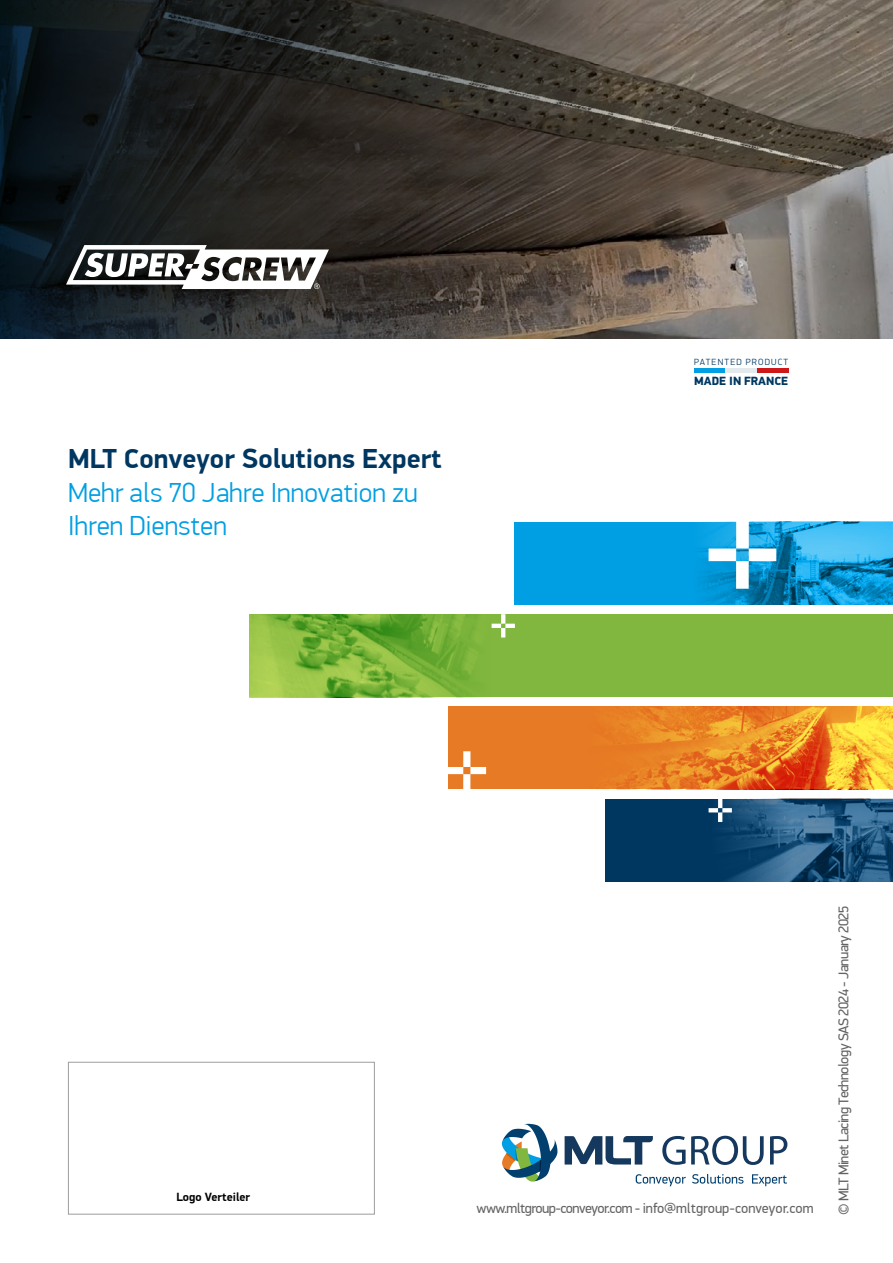
<style>
.page{position:relative;width:893px;height:1263px;background:#fff}
.page>*{position:absolute;margin:0;border:0;box-sizing:border-box;transform-origin:0 0}
.t1{font:300 27.6px/33.2px "PF Din Display Pro";color:#009fe3}
.t2{font:700 27.6px "PF Din Display Pro";color:#003761}
.t3{font:14.25px "PF Din Display Pro";letter-spacing:-.02em;color:#646363}
.t4{font:14.25px "PF Din Display Pro";letter-spacing:-.04em;color:#646363}
.t5{font:700 12px "PF Din Display Pro";color:#000}
.t6{font:900 12px "PF Din Display Pro";color:#003761}
.t7{font:300 9px "PF Din Display Pro";letter-spacing:.13em;color:#003761}
</style>
<div class="page">
<div style="left:515px;top:522px;width:378px;height:83px;background:#009fe3"></div>
<img style="left:700px;top:522px;width:193px;height:83px">
<div style="left:605px;top:799px;width:288px;height:82px;background:#003761"></div>
<img style="left:711px;top:799px;width:182px;height:82px">
<div style="left:448px;top:706px;width:445px;height:83px;background:#e77a24"></div>
<img style="left:610px;top:706px;width:283px;height:83px">
<div style="left:249px;top:614px;width:644px;height:83px;background:#81b73e"></div>
<img style="left:249px;top:614px;width:266px;height:83px">
<svg style="left:709px;top:521px;width:67px;height:68px"></svg>
<svg style="left:448px;top:751px;width:38px;height:38px"></svg>
<svg style="left:709px;top:799px;width:13px;height:13px"></svg>
<svg style="left:722px;top:808px;width:10px;height:4px"></svg>
<svg style="left:718px;top:812px;width:4px;height:10px"></svg>
<svg style="left:501px;top:614px;width:4px;height:10px"></svg>
<svg style="left:505px;top:624px;width:10px;height:4px"></svg>
<svg style="left:492px;top:624px;width:13px;height:13px"></svg>
<div style="left:68px;top:1062px;width:307px;height:152px;border:1px solid #9d9d9c"></div>
<div style="left:694px;top:368px;width:31px;height:5px;background:#009fe3"></div>
<div style="left:725px;top:368px;width:32px;height:5px;background:#e3e9ec"></div>
<div style="left:757px;top:368px;width:31px;height:5px;background:#cd1719"></div>
<img style="left:681px;top:0;width:212px;height:339px">
<svg style="left:0;top:0;width:681px;height:339px;background:#32302c"></svg>
<svg style="left:66px;top:245px;width:263px;height:44px"></svg>
<svg style="left:636px;top:1174px;width:50px;height:12px"></svg>
<svg style="left:692px;top:1174px;width:51px;height:9px"></svg>
<svg style="left:752px;top:1174px;width:35px;height:12px"></svg>
<svg style="left:502px;top:1124px;width:55px;height:57px"></svg>
<svg style="left:662px;top:1136px;width:102px;height:29px"></svg>
<svg style="left:770px;top:1136px;width:17px;height:28px"></svg>
<svg style="left:565px;top:1136px;width:88px;height:28px"></svg>
<h1 class="t2" style="left:68px;top:442px;width:375px">MLT Conveyor Solutions Expert</h1>
<h1 class="t1" style="left:68px;top:476px;width:351px">Mehr als 70 Jahre Innovation zu<br>Ihren Diensten</h1>
<p class="t7" style="left:694px;top:356px;width:96px">PATENTED PRODUCT</p>
<p class="t6" style="left:694px;top:374px;width:96px">MADE IN FRANCE</p>
<p class="t5" style="left:176px;top:1190px;width:75px">Logo Verteiler</p>
<p class="t3" style="left:477px;top:1200px;width:338px">www.mltgroup-conveyor.com - info@mltgroup-conveyor.com</p>
<p class="t4" style="left:835px;top:1214px;width:310px;rotate:-90deg">© MLT Minet Lacing Technology SAS 2024 - January 2025</p>
</div>
